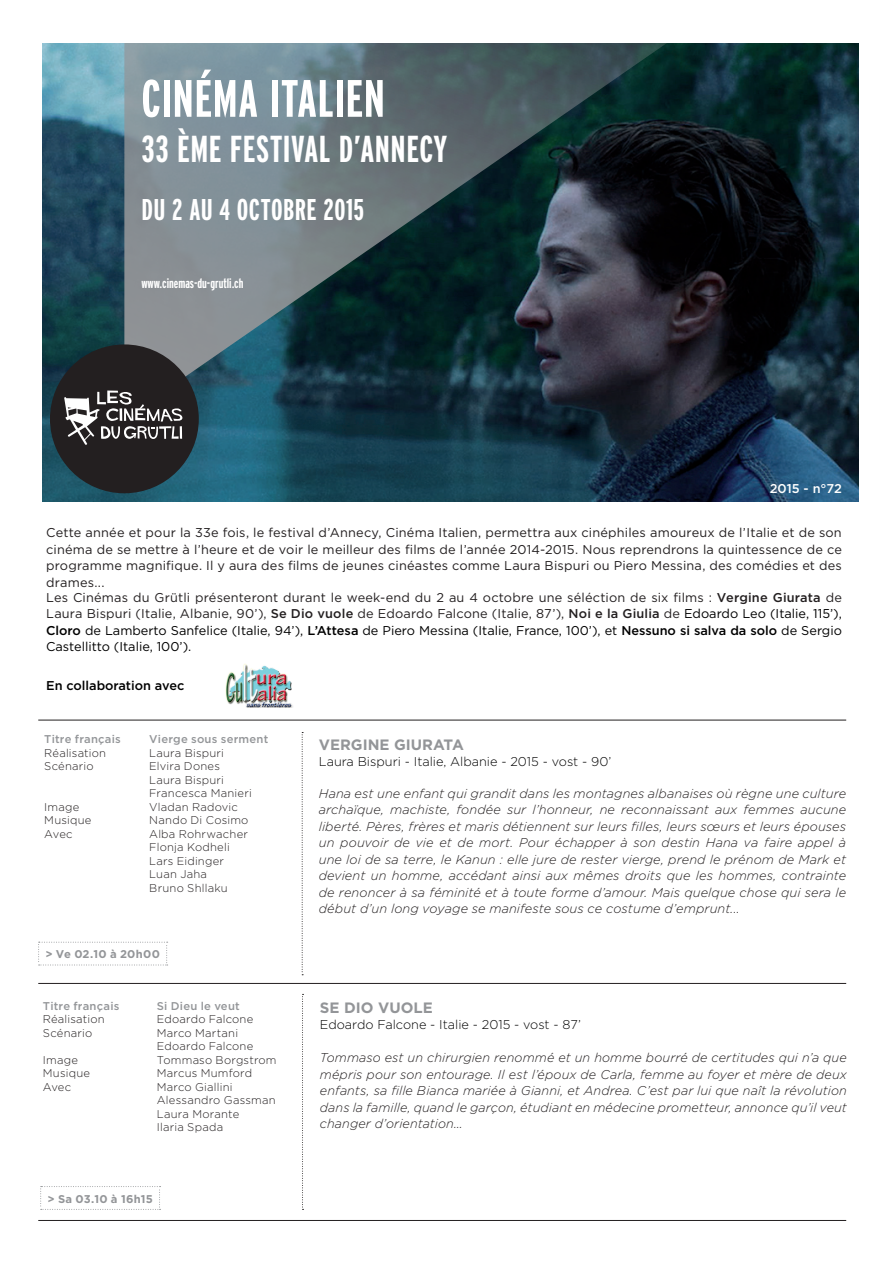
<style>
.page{position:relative;width:893px;height:1263px;background:#fff}
.page>*{position:absolute;margin:0;border:0;box-sizing:border-box;transform-origin:0 0}
.t1{font:700 extra-condensed 52.5px "Interstate";letter-spacing:.01em;color:#fff}
.t2{font:700 extra-condensed 37.5px "Interstate";letter-spacing:.015em;color:#fff}
.t3{font:700 extra-condensed 30px "Interstate";letter-spacing:.015em;color:#fff}
.t4{font:700 15px "Gotham";color:#939598}
.t5{font:700 extra-condensed 13.5px "Interstate";color:#fff}
.t6{font:italic 300 12.75px/16.5px "Gotham";letter-spacing:.01em;color:#231f20;text-align:justify}
.t7{font:12.75px/16.5px "Gotham";color:#231f20;text-align:justify}
.t8{font:300 12.75px "Gotham";color:#000}
.t9{font:500 12.75px "Gotham";color:#000}
.t10{font:500 12.75px "Gotham";letter-spacing:-.005em;color:#fff}
.t11{font:300 11.25px/13.5px "Gotham";letter-spacing:.02em;color:#231f20}
.t12{font:500 11.25px "Gotham";letter-spacing:.02em;color:#939598}
.t13{font:700 11.25px "Gotham";letter-spacing:.025em;color:#939598}
.s1{font-weight:500}
.s2{color:#000}
.s3{font-weight:500;color:#000}
</style>
<div class="page">
<img style="left:43px;top:43px;width:816px;height:459px">
<svg style="left:124px;top:43px;width:693px;height:376px"></svg>
<div style="left:50px;top:344px;width:149px;height:149px;background:#231f20;border-radius:50%"></div>
<svg style="left:64px;top:390px;width:118px;height:55px"></svg>
<hr style="left:38px;top:983px;width:808px;height:1px;background:#231f20">
<svg style="left:302px;top:732px;width:1px;height:243px"></svg>
<hr style="left:38px;top:720px;width:808px;height:1px;background:#231f20">
<hr style="left:38px;top:1220px;width:808px;height:1px;background:#231f20">
<svg style="left:302px;top:994px;width:2px;height:216px"></svg>
<img style="left:225px;top:664px;width:68px;height:43px">
<svg style="left:38px;top:942px;width:130px;height:24px"></svg>
<svg style="left:40px;top:1186px;width:121px;height:24px"></svg>
<h1 class="t1" style="left:141px;top:69px;width:245px">CINÉMA ITALIEN</h1>
<h2 class="t2" style="left:141px;top:128px;width:307px">33 ÈME FESTIVAL D’ANNECY</h2>
<h3 class="t3" style="left:141px;top:193px;width:225px">DU 2 AU 4 OCTOBRE 2015</h3>
<p class="t5" style="left:141px;top:276px;width:104px">WWW.CINEMAS-DU-GRUTLI.CH</p>
<p class="t10" style="left:770px;top:481px;width:74px">2015 - n°72</p>
<p class="t7" style="left:46px;top:524px;width:797px">Cette année et pour la 33e fois, le festival d’Annecy, Cinéma Italien, permettra aux cinéphiles amoureux de l’Italie et de son cinéma de se mettre à l’heure et de voir le meilleur des films de l’année 2014-2015. Nous reprendrons la quintessence de ce programme magnifique. Il y aura des films de jeunes cinéastes comme Laura Bispuri ou Piero Messina, des comédies et des drames...</p>
<p class="t7" style="left:46px;top:589px;width:797px">Les Cinémas du Grütli présenteront durant le week-end du 2 au 4 octobre une séléction de six films : <span class="s1">Vergine Giurata</span> de Laura Bispuri (Italie, Albanie, 90’), <span class="s1">Se Dio vuole</span> de Edoardo Falcone (Italie, 87’), <span class="s1">Noi e la Giulia</span> de <span class="s2">Edoardo Leo (Italie, 115’), </span><span class="s3">Cloro</span> <span class="s2">de Lamberto Sanfelice (Italie, 94’),</span> <span class="s3">L’Attesa</span> <span class="s2">de Piero Messina (Italie, France, 100’), et</span> <span class="s3">Nessuno si salva da solo</span> <span class="s2">de Sergio Castellitto (Italie, 100’).</span></p>
<p class="t9" style="left:46px;top:679px;width:140px">En collaboration avec</p>
<p class="t12" style="left:44px;top:733px;width:78px">Titre français</p>
<p class="t12" style="left:149px;top:733px;width:121px">Vierge sous serment</p>
<p class="t11" style="left:44px;top:746px;width:63px">Réalisation</p>
<p class="t11" style="left:149px;top:746px;width:76px">Laura Bispuri</p>
<p class="t11" style="left:44px;top:759px;width:51px">Scénario</p>
<p class="t11" style="left:149px;top:759px;width:104px">Elvira Dones<br>Laura Bispuri<br>Francesca Manieri</p>
<p class="t11" style="left:44px;top:800px;width:37px">Image</p>
<p class="t11" style="left:149px;top:800px;width:90px">Vladan Radovic</p>
<p class="t11" style="left:44px;top:813px;width:49px">Musique</p>
<p class="t11" style="left:149px;top:813px;width:101px">Nando Di Cosimo</p>
<p class="t11" style="left:44px;top:827px;width:30px">Avec</p>
<p class="t11" style="left:149px;top:827px;width:100px">Alba Rohrwacher<br>Flonja Kodheli<br>Lars Eidinger<br>Luan Jaha<br>Bruno Shllaku</p>
<p class="t13" style="left:45px;top:948px;width:116px">&gt; VE 02.10 À 20H00</p>
<p class="t12" style="left:43px;top:999px;width:78px">Titre français</p>
<p class="t12" style="left:157px;top:999px;width:84px">Si Dieu le veut</p>
<p class="t11" style="left:43px;top:1012px;width:63px">Réalisation</p>
<p class="t11" style="left:157px;top:1012px;width:98px">Edoardo Falcone</p>
<p class="t11" style="left:43px;top:1026px;width:51px">Scénario</p>
<p class="t11" style="left:157px;top:1026px;width:98px">Marco Martani<br>Edoardo Falcone</p>
<p class="t11" style="left:43px;top:1053px;width:37px">Image</p>
<p class="t11" style="left:157px;top:1053px;width:121px">Tommaso Borgstrom</p>
<p class="t11" style="left:43px;top:1066px;width:49px">Musique</p>
<p class="t11" style="left:157px;top:1066px;width:97px">Marcus Mumford</p>
<p class="t11" style="left:43px;top:1080px;width:30px">Avec</p>
<p class="t11" style="left:157px;top:1080px;width:120px">Marco Giallini<br>Alessandro Gassman<br>Laura Morante<br>Ilaria Spada</p>
<p class="t13" style="left:47px;top:1192px;width:107px">&gt; SA 03.10 À 16H15</p>
<p class="t4" style="left:319px;top:736px;width:147px">VERGINE GIURATA</p>
<p class="t8" style="left:319px;top:755px;width:294px">Laura Bispuri - Italie, Albanie - 2015 - vost - 90’</p>
<p class="t6" style="left:319px;top:785px;width:529px">Hana est une enfant qui grandit dans les montagnes albanaises où règne une culture archaïque, machiste, fondée sur l’honneur, ne reconnaissant aux femmes aucune liberté. Pères, frères et maris détiennent sur leurs filles, leurs sœurs et leurs épouses un pouvoir de vie et de mort. Pour échapper à son destin Hana va faire appel à une loi de sa terre, le Kanun : elle jure de rester vierge, prend le prénom de Mark et devient un homme, accédant ainsi aux mêmes droits que les hommes, contrainte de renoncer à sa féminité et à toute forme d’amour. Mais quelque chose qui sera le début d’un long voyage se manifeste sous ce costume d’emprunt...</p>
<p class="t4" style="left:320px;top:999px;width:112px">SE DIO VUOLE</p>
<p class="t8" style="left:320px;top:1018px;width:262px">Edoardo Falcone - Italie - 2015 - vost - 87’</p>
<p class="t6" style="left:320px;top:1050px;width:528px">Tommaso est un chirurgien renommé et un homme bourré de certitudes qui n’a que mépris pour son entourage. Il est l’époux de Carla, femme au foyer et mère de deux enfants, sa fille Bianca mariée à Gianni, et Andrea. C’est par lui que naît la révolution dans la famille, quand le garçon, étudiant en médecine prometteur, annonce qu’il veut changer d’orientation…</p>
</div>
